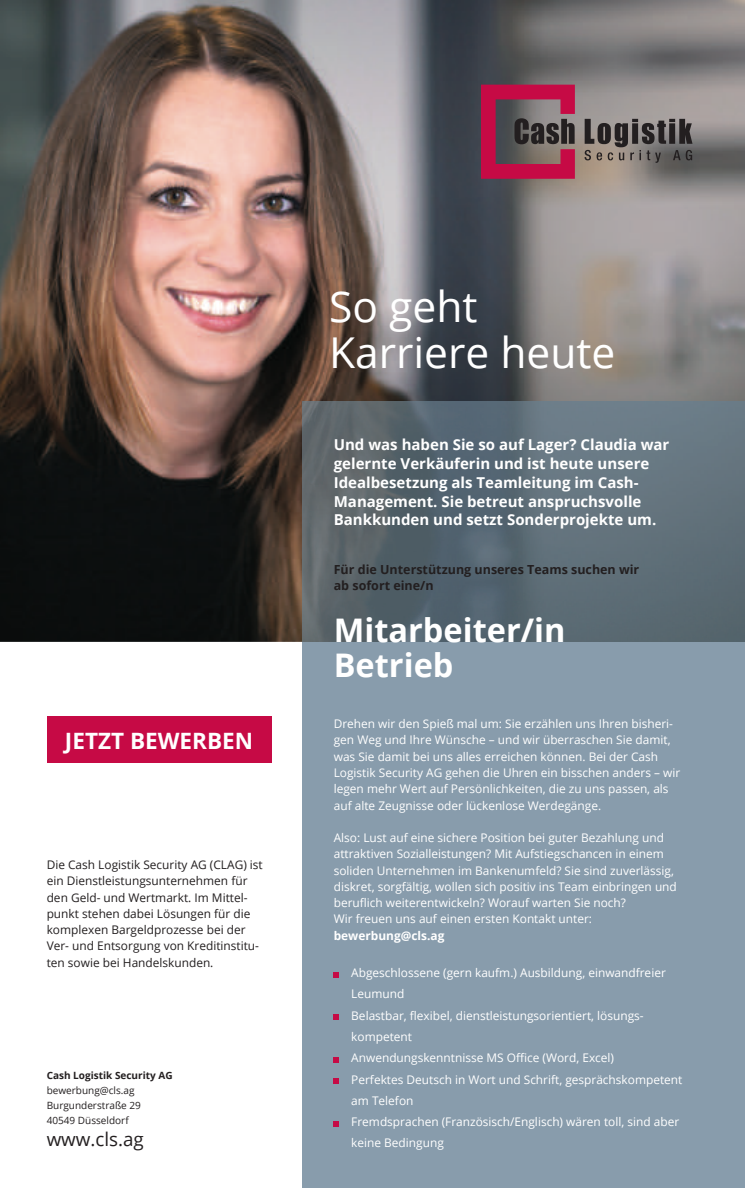
<style>
.page{position:relative;width:745px;height:1188px;background:#fff}
.page>*{position:absolute;margin:0;border:0;box-sizing:border-box;transform-origin:0 0}
.t1{font:42.5px/46.2px "Open Sans";color:#fff}
.t2{font:700 32.5px/35px "Open Sans";color:#fff}
.t3{font:700 22.5px "Open Sans";color:#fff}
.t4{font:18.75px "Open Sans";color:#231f20}
.t5{font:700 15px/18.8px "Open Sans";color:#fff}
.t6{font:700 12.5px/16.2px "Open Sans";color:#231f20}
.t7{font:11.88px/16.2px "Open Sans";color:#fff}
.t8{font:11.88px/16.2px "Open Sans";color:#231f20}
.t9{font:700 11.88px "Open Sans";color:#fff}
.t10{font:10px/15px "Open Sans";color:#231f20}
.t11{font:700 10px "Open Sans";color:#231f20}
</style>
<div class="page">
<img style="left:0;top:0;width:744px;height:641px">
<div style="left:302px;top:641px;width:442px;height:546px;background:#889cac"></div>
<img style="left:302px;top:402px;width:442px;height:239px">
<svg style="left:333px;top:972px;width:5px;height:4px"></svg>
<svg style="left:333px;top:1014px;width:5px;height:5px"></svg>
<svg style="left:333px;top:1057px;width:5px;height:4px"></svg>
<svg style="left:333px;top:1078px;width:5px;height:5px"></svg>
<svg style="left:333px;top:1121px;width:5px;height:4px"></svg>
<div style="left:47px;top:716px;width:224px;height:47px;background:#c60a45"></div>
<svg style="left:480px;top:85px;width:94px;height:94px;background:#8c3751"></svg>
<svg style="left:584px;top:119px;width:108px;height:44px;background:#67615e"></svg>
<h3 class="t3" style="left:65px;top:724px;width:189px">JETZT BEWERBEN</h3>
<p class="t8" style="left:47px;top:856px;width:217px">Die Cash Logistik Security AG (CLAG) ist ein Dienstleistungsunternehmen für den Geld- und Wertmarkt. Im Mittel&shy;punkt stehen dabei Lösungen für die komplexen Bargeldprozesse bei der Ver- und Entsorgung von Kreditinstitu&shy;ten sowie bei Handelskunden.</p>
<p class="t11" style="left:47px;top:1067px;width:127px">Cash Logistik Security AG</p>
<p class="t10" style="left:47px;top:1081px;width:96px">bewerbung@cls.ag<br>Burgunderstraße 29<br>40549 Düsseldorf</p>
<h3 class="t4" style="left:47px;top:1125px;width:99px">www.cls.ag</h3>
<h1 class="t1" style="left:329px;top:282px;width:288px">So geht<br>Karriere heute</h1>
<p class="t5" style="left:333px;top:435px;width:337px">Und was haben Sie so auf Lager? Claudia war gelernte Verkäuferin und ist heute unsere Idealbesetzung als Teamleitung im Cash-Management. Sie betreut anspruchsvolle Bankkunden und setzt Sonderprojekte um.</p>
<p class="t6" style="left:333px;top:561px;width:307px">Für die Unterstützung unseres Teams suchen wir ab sofort eine/n</p>
<h2 class="t2" style="left:333px;top:611px;width:233px">Mitarbeiter/in<br>Betrieb</h2>
<p class="t7" style="left:333px;top:715px;width:348px">Drehen wir den Spieß mal um: Sie erzählen uns Ihren bisheri&shy;gen Weg und Ihre Wünsche – und wir überraschen Sie damit, was Sie damit bei uns alles erreichen können. Bei der Cash Logistik Security AG gehen die Uhren ein bisschen anders – wir legen mehr Wert auf Persönlichkeiten, die zu uns passen, als auf alte Zeugnisse oder lückenlose Werdegänge.</p>
<p class="t7" style="left:333px;top:829px;width:344px">Also: Lust auf eine sichere Position bei guter Bezahlung und attraktiven Sozialleistungen? Mit Aufstiegschancen in einem soliden Unternehmen im Bankenumfeld? Sie sind zuverlässig, diskret, sorgfältig, wollen sich positiv ins Team einbringen und beruflich weiterentwickeln? Worauf warten Sie noch?<br>Wir freuen uns auf einen ersten Kontakt unter:</p>
<p class="t9" style="left:333px;top:926px;width:112px">bewerbung@cls.ag</p>
<p class="t7" style="left:351px;top:961px;width:332px;line-height:21.2px">Abgeschlossene (gern kaufm.) Ausbildung, einwandfreier Leumund<br>Belastbar, flexibel, dienstleistungsorientiert, lösungs&shy;kompetent<br>Anwendungskenntnisse MS Office (Word, Excel)<br>Perfektes Deutsch in Wort und Schrift, gesprächskompetent am Telefon<br>Fremdsprachen (Französisch/Englisch) wären toll, sind aber keine Bedingung</p>
</div>
